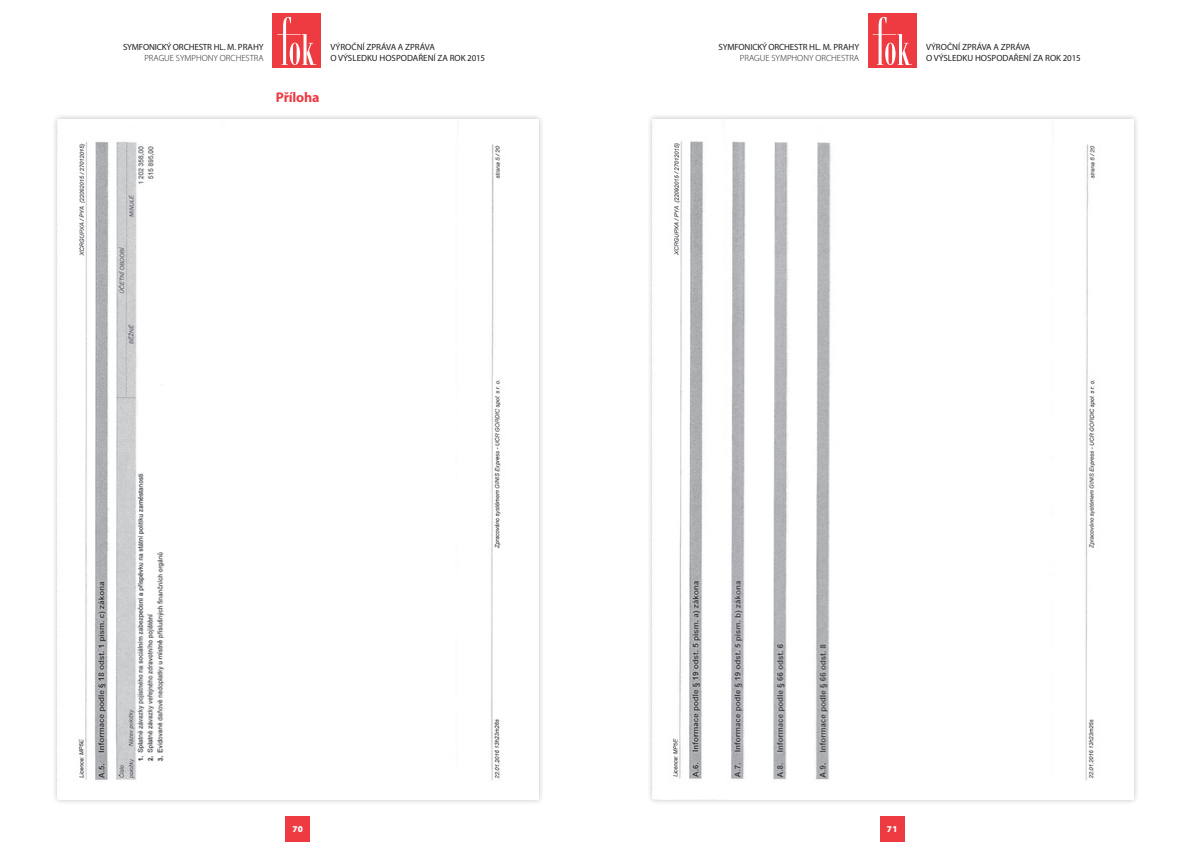
<style>
.page{position:relative;width:1191px;height:842px;background:#fff}
.page>*{position:absolute;margin:0;border:0;box-sizing:border-box;transform-origin:0 0}
.kde{font:700 14px "Myriad Pro";letter-spacing:-.01em;color:#ee3a41}
.t1{font:9px/10.8px "Myriad Pro";color:#231f20}
.t2{font:9px "Myriad Pro";letter-spacing:-.02em;color:#231f20}
.t3{font:300 9px "Myriad Pro";color:#231f20}
.t4{font:900 9px "Myriad Pro";color:#fff}
</style>
<div class="page">
<div style="left:868px;top:13px;width:48px;height:55px;background:#ee3a41"></div>
<svg style="left:872px;top:17px;width:39px;height:48px"></svg>
<div style="left:272px;top:13px;width:49px;height:55px;background:#ee3a41"></div>
<svg style="left:277px;top:17px;width:39px;height:48px"></svg>
<div style="left:880px;top:816px;width:24px;height:26px;background:#ee3a41"></div>
<div style="left:285px;top:816px;width:25px;height:26px;background:#ee3a41"></div>
<div style="left:51px;top:113px;width:493px;height:692px;background:#231f20;opacity:.3"></div>
<img style="left:57px;top:119px;width:481px;height:680px">
<div style="left:646px;top:113px;width:493px;height:692px;background:#231f20;opacity:.3"></div>
<img style="left:652px;top:119px;width:481px;height:680px">
<p class="t2" style="left:123px;top:41px;width:142px">SYMFONICKÝ ORCHESTR HL. M. PRAHY</p>
<p class="t3" style="left:144px;top:53px;width:121px">PRAGUE SYMPHONY ORCHESTRA</p>
<p class="t1" style="left:330px;top:41px;width:156px">VÝROČNÍ ZPRÁVA A ZPRÁVA<br>O VÝSLEDKU HOSPODAŘENÍ ZA ROK 2015</p>
<p class="kde" style="left:276px;top:88px;width:45px">Příloha</p>
<p class="t2" style="left:718px;top:41px;width:142px">SYMFONICKÝ ORCHESTR HL. M. PRAHY</p>
<p class="t3" style="left:740px;top:53px;width:121px">PRAGUE SYMPHONY ORCHESTRA</p>
<p class="t1" style="left:926px;top:41px;width:156px">VÝROČNÍ ZPRÁVA A ZPRÁVA<br>O VÝSLEDKU HOSPODAŘENÍ ZA ROK 2015</p>
<p class="t4" style="left:292px;top:823px;width:12px">70</p>
<p class="t4" style="left:887px;top:823px;width:12px">71</p>
</div>
